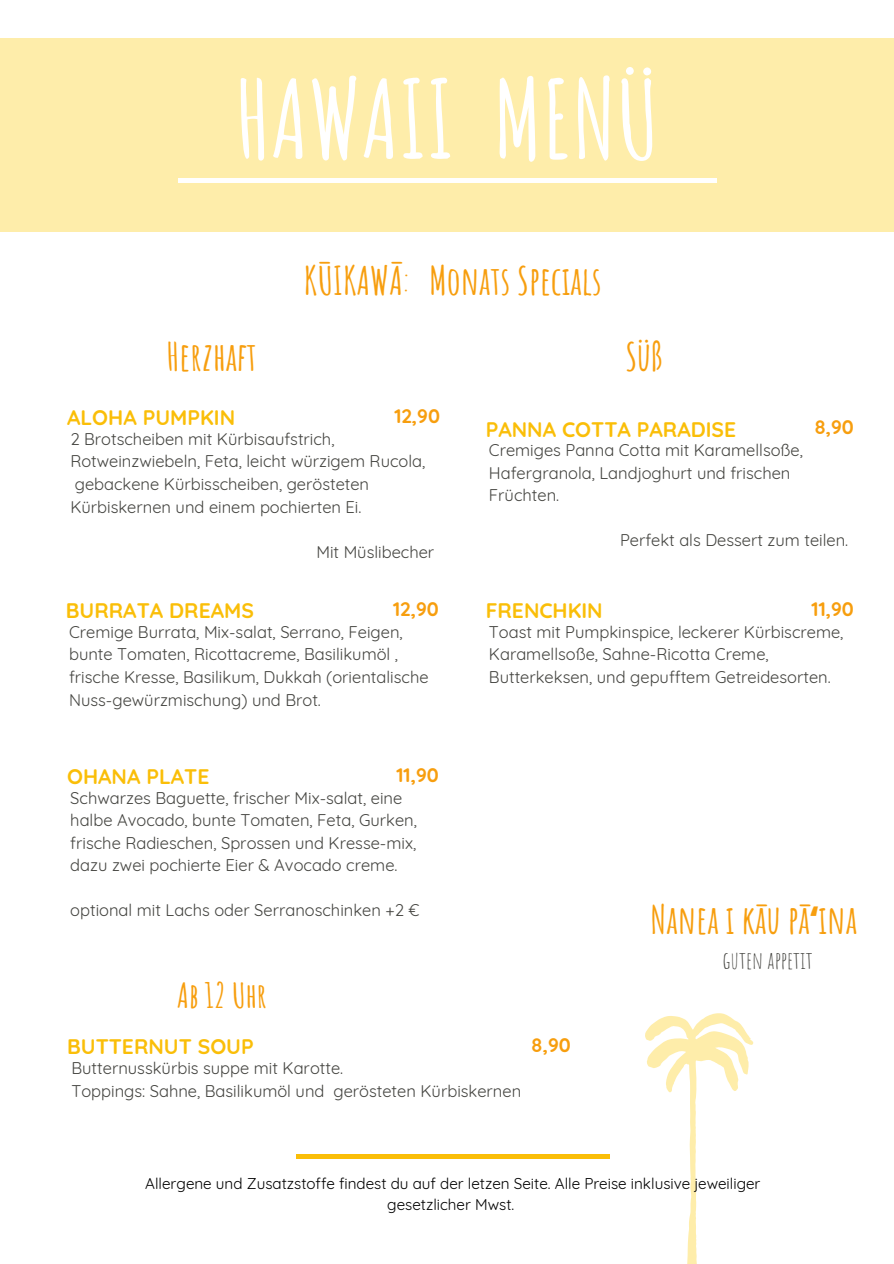
<style>
.page{position:relative;width:894px;height:1264px;background:#fff}
.page>*{position:absolute;margin:0;border:0;box-sizing:border-box;transform-origin:0 0}
.t1{font:700 107.25px "Amatic SC";color:#fff}
.t2{font:700 38.55px "Amatic SC";color:#f79e0e}
.t3{font:700 34.05px "Amatic SC";color:#f79e0e}
.t4{font:23.7px "Amatic SC";color:#444440}
.t5{font:700 21px "Quicksand";color:#fabe08}
.t6{font:700 19.5px "Quicksand";color:#f79e0e}
.t7{font:16.5px/22.5px "Quicksand";color:#444440}
.t8{font:15.3px/20.2px "Quicksand";color:#000;text-align:center}
.s1{font-weight:400}
.s2{font-family:"Noto Sans"}
</style>
<div class="page">
<div style="left:0;top:38px;width:893px;height:194px;background:#feedaa"></div>
<hr style="left:178px;top:179px;width:538px;height:3px;background:#fff">
<svg style="left:645px;top:1013px;width:108px;height:250px"></svg>
<hr style="left:296px;top:1154px;width:313px;height:4px;background:#fabe08">
<p class="t1" style="left:236px;top:50px;width:425px">HAWAII MENÜ</p>
<p class="t2" style="left:304px;top:256px;width:299px">KŪIKAWĀ<span class="s1">:</span> Monats Specials</p>
<p class="t2" style="left:167px;top:332px;width:91px">Herzhaft</p>
<p class="t2" style="left:625px;top:332px;width:40px">Süß</p>
<p class="t5" style="left:67px;top:404px;width:169px">ALOHA PUMPKIN</p>
<p class="t6" style="left:394px;top:403px;width:47px">12,90</p>
<p class="t7" style="left:70px;top:427px;width:356px">2 Brotscheiben mit Kürbisaufstrich, Rotweinzwiebeln, Feta, leicht würzigem Rucola, gebackene Kürbisscheiben, gerösteten Kürbiskernen und einem pochierten Ei.</p>
<p class="t7" style="left:316px;top:540px;width:119px">Mit Müslibecher</p>
<p class="t5" style="left:66px;top:597px;width:189px">BURRATA DREAMS</p>
<p class="t6" style="left:393px;top:596px;width:47px">12,90</p>
<p class="t7" style="left:69px;top:620px;width:335px">Cremige Burrata, Mix-salat, Serrano, Feigen,</p>
<p class="t7" style="left:69px;top:643px;width:361px">bunte Tomaten, Ricottacreme, Basilikumöl , frische Kresse, Basilikum, Dukkah (orientalische<br>Nuss-gewürzmischung) und Brot.</p>
<p class="t5" style="left:67px;top:763px;width:144px">OHANA PLATE</p>
<p class="t6" style="left:396px;top:762px;width:44px">11,90</p>
<p class="t7" style="left:70px;top:786px;width:348px">Schwarzes Baguette, frischer Mix-salat, eine halbe Avocado, bunte Tomaten, Feta, Gurken, frische Radieschen, Sprossen und Kresse-mix, dazu zwei pochierte Eier &amp; Avocado creme.</p>
<p class="t7" style="left:70px;top:899px;width:351px">optional mit Lachs oder Serranoschinken +2 €</p>
<p class="t3" style="left:177px;top:973px;width:91px">Ab 12 Uhr</p>
<p class="t5" style="left:485px;top:415px;width:252px">PANNA COTTA PARADISE</p>
<p class="t6" style="left:814px;top:415px;width:41px">8,90</p>
<p class="t7" style="left:489px;top:439px;width:315px">Cremiges Panna Cotta mit Karamellsoße,<br>Hafergranola, Landjoghurt und frischen<br>Früchten.</p>
<p class="t7" style="left:619px;top:529px;width:230px">Perfekt als Dessert zum teilen.</p>
<p class="t5" style="left:485px;top:597px;width:118px">FRENCHKIN</p>
<p class="t6" style="left:811px;top:596px;width:44px">11,90</p>
<p class="t7" style="left:489px;top:620px;width:356px">Toast mit Pumpkinspice, leckerer Kürbiscreme,<br>Karamellsoße, Sahne-Ricotta Creme,<br>Butterkeksen, und gepufftem Getreidesorten.</p>
<p class="t2" style="left:650px;top:894px;width:208px">Nanea i kāu pā<span class="s2">ʻ</span>ina</p>
<p class="t4" style="left:722px;top:945px;width:92px">GUTEN APPETIT</p>
<p class="t5" style="left:67px;top:1033px;width:188px">BUTTERNUT SOUP</p>
<p class="t6" style="left:531px;top:1032px;width:41px">8,90</p>
<p class="t7" style="left:71px;top:1056px;width:273px">Butternusskürbis suppe mit Karotte.</p>
<p class="t7" style="left:71px;top:1079px;width:451px">Toppings: Sahne, Basilikumöl und gerösteten Kürbiskernen</p>
<p class="t8" style="left:145px;top:1173px;width:616px">Allergene und Zusatzstoffe findest du auf der letzen Seite. Alle Preise inklusive jeweiliger gesetzlicher Mwst.</p>
</div>
